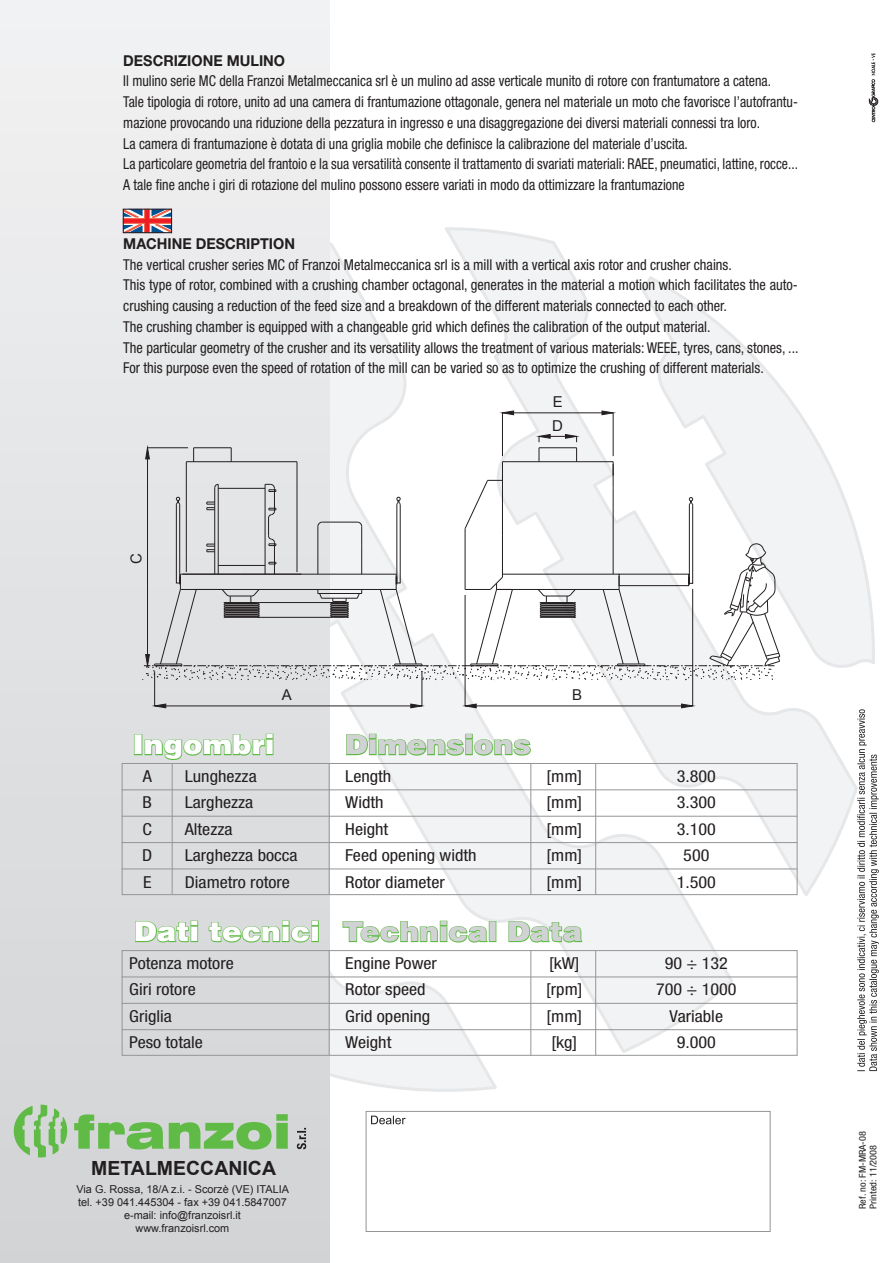
<style>
.page{position:relative;width:893px;height:1263px;background:#fff}
.page>*{position:absolute;margin:0;border:0;box-sizing:border-box;transform-origin:0 0}
.t1{font:900 27px "Helvetica";color:#d1d2d4;scale:1.09 1}
.t2{font:900 27px "Helvetica";color:#fff;scale:1.09 1}
.t3{font:700 19.5px "Arial";color:#231f20}
.t4{font:condensed 16.5px "Helvetica Neue";color:#231f20;scale:1.1 1}
.t5{font:condensed 15px/20.7px "Helvetica Neue";color:#231f20;scale:.93 1}
.t6{font:condensed 15px/20.7px "Helvetica Neue";color:#231f20;scale:.96 1}
.t7{font:700 15px "Helvetica Neue";color:#231f20;scale:.96 1}
.t8{font:15px "Arial";color:#231f20}
.t9{font:10.95px/13px "Arial";color:#231f20;text-align:center}
.t10{font:condensed 9.45px/10.8px "Helvetica Neue";color:#231f20;scale:1.1 1}
.s1{color:#fff}
</style>
<div class="page">
<svg style="left:860px;top:544px;width:15px;height:120px"></svg>
<svg style="left:330px;top:243px;width:406px;height:811px"></svg>
<svg style="left:441px;top:227px;width:419px;height:674px"></svg>
<div style="left:0;top:0;width:330px;height:1263px;background:linear-gradient(to bottom,#f1f2f3,#d1d3d5)"></div>
<svg style="left:14px;top:1104px;width:53px;height:53px;background:#a5ca9c"></svg>
<svg style="left:74px;top:1114px;width:214px;height:35px;background:#96c78a"></svg>
<svg style="left:297px;top:1128px;width:9px;height:21px"></svg>
<svg style="left:371px;top:1115px;width:35px;height:9px"></svg>
<div style="left:366px;top:1111px;width:404px;height:121px;border:1px solid #939598"></div>
<svg style="left:857px;top:709px;width:22px;height:363px"></svg>
<img style="left:868px;top:53px;width:10px;height:70px">
<hr style="left:154px;top:671px;width:1px;height:35px;background:#231f20">
<hr style="left:422px;top:671px;width:1px;height:35px;background:#231f20">
<hr style="left:166px;top:706px;width:245px;height:1px;background:#231f20">
<svg style="left:153px;top:704px;width:13px;height:4px"></svg>
<svg style="left:410px;top:704px;width:14px;height:4px"></svg>
<hr style="left:465px;top:595px;width:1px;height:111px;background:#231f20">
<hr style="left:692px;top:589px;width:1px;height:117px;background:#231f20">
<hr style="left:476px;top:706px;width:206px;height:1px;background:#231f20">
<svg style="left:463px;top:704px;width:14px;height:4px"></svg>
<svg style="left:681px;top:704px;width:14px;height:4px"></svg>
<hr style="left:502px;top:413px;width:1px;height:43px;background:#231f20">
<hr style="left:613px;top:413px;width:1px;height:43px;background:#231f20">
<hr style="left:514px;top:413px;width:88px;height:1px;background:#231f20">
<svg style="left:500px;top:411px;width:14px;height:4px"></svg>
<svg style="left:602px;top:411px;width:13px;height:4px"></svg>
<svg style="left:142px;top:434px;width:638px;height:247px"></svg>
<svg style="left:125px;top:211px;width:45px;height:20px"></svg>
<div style="left:123px;top:209px;width:49px;height:24px;border:1px solid #231f20"></div>
<svg style="left:134px;top:920px;width:65px;height:23px"></svg>
<svg style="left:208px;top:920px;width:112px;height:23px;background:#b4d0ae"></svg>
<svg style="left:342px;top:920px;width:146px;height:23px"></svg>
<div style="left:489px;top:921px;width:7px;height:21px;border:2px solid #60bb46"></div>
<svg style="left:508px;top:920px;width:75px;height:23px"></svg>
<div style="left:122px;top:763px;width:675px;height:132px;border:1px solid #939598"></div>
<hr style="left:122px;top:789px;width:675px;height:1px;background:#939598">
<hr style="left:122px;top:816px;width:675px;height:1px;background:#939598">
<hr style="left:122px;top:842px;width:675px;height:1px;background:#939598">
<hr style="left:122px;top:868px;width:675px;height:1px;background:#939598">
<hr style="left:329px;top:763px;width:1px;height:132px;background:#939598">
<hr style="left:172px;top:763px;width:1px;height:131px;background:#939598">
<hr style="left:530px;top:763px;width:1px;height:132px;background:#939598">
<hr style="left:595px;top:763px;width:1px;height:132px;background:#939598">
<div style="left:134px;top:734px;width:8px;height:21px;border:2px solid #60bb46"></div>
<svg style="left:144px;top:733px;width:130px;height:28px;background:#bed5ba"></svg>
<svg style="left:345px;top:733px;width:187px;height:23px"></svg>
<div style="left:122px;top:950px;width:675px;height:106px;border:1px solid #939598"></div>
<hr style="left:122px;top:976px;width:675px;height:1px;background:#939598">
<hr style="left:122px;top:1003px;width:675px;height:1px;background:#939598">
<hr style="left:122px;top:1029px;width:675px;height:1px;background:#939598">
<hr style="left:329px;top:950px;width:1px;height:105px;background:#939598">
<hr style="left:530px;top:950px;width:1px;height:106px;background:#939598">
<hr style="left:595px;top:950px;width:1px;height:106px;background:#939598">
<p class="t7" style="left:123px;top:51px;width:170px">DESCRIZIONE MULINO</p>
<p class="t5" style="left:123px;top:71px;width:727px">Il mulino serie MC della Franzoi Metalmeccanica srl è un mulino ad asse verticale munito di rotore con frantumatore a catena.<br>Tale tipologia di rotore, unito ad una camera di frantumazione ottagonale, genera nel materiale un moto che favorisce l’autofrantu&shy;mazione provocando una riduzione della pezzatura in ingresso e una disaggregazione dei diversi materiali connessi tra loro.<br>La camera di frantumazione è dotata di una griglia mobile che definisce la calibrazione del materiale d’uscita.<br>La particolare geometria del frantoio e la sua versatilità consente il trattamento di svariati materiali: RAEE, pneumatici, lattine, rocce...<br>A tale fine anche i giri di rotazione del mulino possono essere variati in modo da ottimizzare la frantumazione</p>
<p class="t7" style="left:123px;top:234px;width:180px">MACHINE DESCRIPTION</p>
<p class="t6" style="left:123px;top:254px;width:705px">The vertical crusher series MC of Franzoi Metalmeccanica srl is a mill with a vertical axis rotor and crusher chains.<br>This type of rotor, combined with a crushing chamber octagonal, generates in the material a motion which facilitates the auto&shy;crushing causing a reduction of the feed size and a breakdown of the different materials connected to each other.<br>The crushing chamber is equipped with a changeable grid which defines the calibration of the output material.<br>The particular geometry of the crusher and its versatility allows the treatment of various materials: WEEE, tyres, cans, stones, ...<br>For this purpose even the speed of rotation of the mill can be varied so as to optimize the crushing of different materials.</p>
<p class="t8" style="left:553px;top:394px;width:12px">E</p>
<p class="t8" style="left:128px;top:564px;width:12px;rotate:-90deg">C</p>
<p class="t8" style="left:552px;top:417px;width:12px">D</p>
<p class="t8" style="left:282px;top:687px;width:12px">A</p>
<p class="t8" style="left:572px;top:687px;width:12px">B</p>
<h1 class="t2" style="left:132px;top:727px;width:132px">Ingombri</h1>
<h1 class="t1" style="left:345px;top:727px;width:172px">Dimensions</h1>
<p class="t4" style="left:143px;top:766px;width:10px">A</p>
<p class="t4" style="left:185px;top:766px;width:67px">Lunghezza</p>
<p class="t4" style="left:345px;top:766px;width:43px">Length</p>
<p class="t4" style="left:546px;top:766px;width:34px">[mm]</p>
<p class="t4" style="left:677px;top:766px;width:37px">3.800</p>
<p class="t4" style="left:143px;top:793px;width:10px">B</p>
<p class="t4" style="left:185px;top:793px;width:64px">Larghezza</p>
<p class="t4" style="left:345px;top:793px;width:36px">Width</p>
<p class="t4" style="left:546px;top:793px;width:34px">[mm]</p>
<p class="t4" style="left:677px;top:793px;width:37px">3.300</p>
<p class="t4" style="left:143px;top:819px;width:10px">C</p>
<p class="t4" style="left:185px;top:819px;width:45px">Altezza</p>
<p class="t4" style="left:345px;top:819px;width:41px">Height</p>
<p class="t4" style="left:546px;top:819px;width:34px">[mm]</p>
<p class="t4" style="left:677px;top:819px;width:37px">3.100</p>
<p class="t4" style="left:142px;top:846px;width:11px">D</p>
<p class="t4" style="left:185px;top:846px;width:104px">Larghezza bocca</p>
<p class="t4" style="left:345px;top:846px;width:121px">Feed opening width</p>
<p class="t4" style="left:546px;top:846px;width:34px">[mm]</p>
<p class="t4" style="left:683px;top:846px;width:25px">500</p>
<p class="t4" style="left:143px;top:872px;width:9px">E</p>
<p class="t4" style="left:185px;top:872px;width:97px">Diametro rotore</p>
<p class="t4" style="left:345px;top:872px;width:92px">Rotor diameter</p>
<p class="t4" style="left:546px;top:872px;width:34px">[mm]</p>
<p class="t4" style="left:677px;top:872px;width:37px">1.500</p>
<h1 class="t1" style="left:134px;top:914px;width:413px"><span class="s1">Dati tecnici</span> Technical Data</h1>
<p class="t4" style="left:129px;top:953px;width:96px">Potenza motore</p>
<p class="t4" style="left:345px;top:953px;width:85px">Engine Power</p>
<p class="t4" style="left:549px;top:953px;width:29px">[kW]</p>
<p class="t4" style="left:665px;top:953px;width:59px">90 ÷ 132</p>
<p class="t4" style="left:129px;top:980px;width:62px">Giri rotore</p>
<p class="t4" style="left:345px;top:980px;width:74px">Rotor speed</p>
<p class="t4" style="left:546px;top:980px;width:34px">[rpm]</p>
<p class="t4" style="left:656px;top:980px;width:75px">700 ÷ 1000</p>
<p class="t4" style="left:129px;top:1006px;width:40px">Griglia</p>
<p class="t4" style="left:345px;top:1006px;width:79px">Grid opening</p>
<p class="t4" style="left:546px;top:1006px;width:34px">[mm]</p>
<p class="t4" style="left:670px;top:1006px;width:50px">Variable</p>
<p class="t4" style="left:129px;top:1033px;width:68px">Peso totale</p>
<p class="t4" style="left:345px;top:1033px;width:43px">Weight</p>
<p class="t4" style="left:551px;top:1033px;width:25px">[kg]</p>
<p class="t4" style="left:677px;top:1033px;width:37px">9.000</p>
<h2 class="t3" style="left:91px;top:1158px;width:186px">METALMECCANICA</h2>
<p class="t9" style="left:76px;top:1182px;width:214px">Via G. Rossa, 18/A z.i. - Scorzè (VE) ITALIA tel. +39 041.445304 - fax +39 041.5847007 e-mail: info@franzoisrl.it www.franzoisrl.com</p>
<p class="t10" style="left:857px;top:1209px;width:72px;rotate:-90deg">Ref. no: FM-MRA-08<br>Printed: 11/2008</p>
</div>
